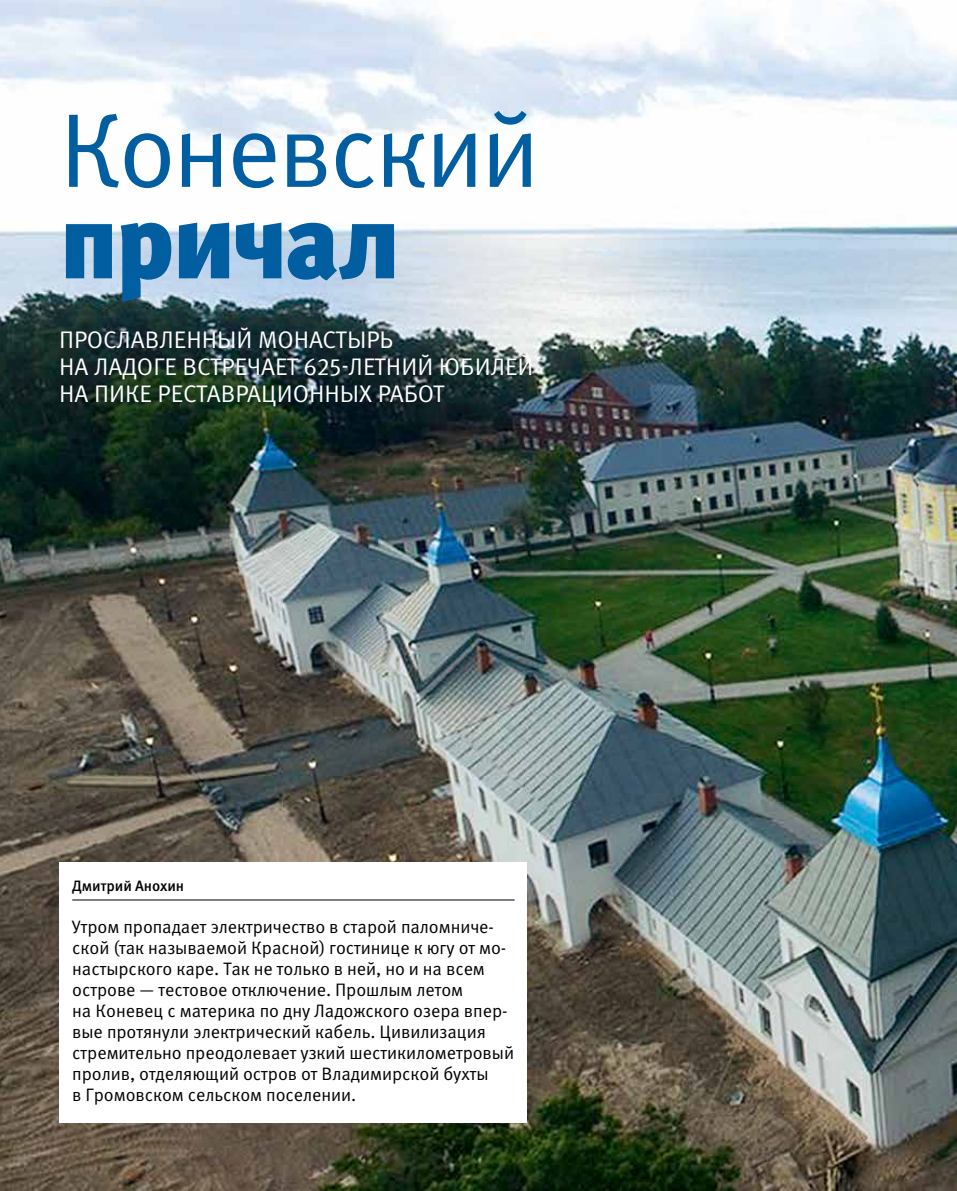
<style>
.page{position:relative;width:957px;height:1191px;background:#fff}
.page>*{position:absolute;margin:0;border:0;box-sizing:border-box;transform-origin:0 0}
.t1{font:105px "Meta Pro";letter-spacing:-.03em;color:#005ea1}
.t2{font:900 105px "Meta Pro";letter-spacing:-.025em;color:#005ea1}
.t3{font:24px/27px "Meta Pro";color:#fff}
.t4{font:18px/21px "Meta Pro";letter-spacing:-.005em;color:#000}
.t5{font:500 15px "Meta Pro";letter-spacing:-.005em;color:#000}
</style>
<div class="page">
<img style="left:0;top:0;width:957px;height:1191px">
<div style="left:60px;top:862px;width:467px;height:260px;background:#fff"></div>
<hr style="left:72px;top:899px;width:442px;height:1px;background:#000">
<h1 class="t1" style="left:59px;top:84px;width:482px">Коневский</h1>
<h1 class="t2" style="left:59px;top:175px;width:343px">причал</h1>
<h2 class="t3" style="left:59px;top:327px;width:476px">ПРОСЛАВЛЕННЫЙ МОНАСТЫРЬ<br>НА ЛАДОГЕ ВСТРЕЧАЕТ 625-ЛЕТНИЙ ЮБИЛЕЙ<br>НА ПИКЕ РЕСТАВРАЦИОННЫХ РАБОТ</h2>
<p class="t5" style="left:72px;top:876px;width:113px">Дмитрий Анохин</p>
<p class="t4" style="left:72px;top:917px;width:443px">Утром пропадает электричество в старой паломниче&shy;ской (так называемой Красной) гостинице к югу от мо&shy;настырского каре. Так не только в ней, но и на всем острове — тестовое отключение. Прошлым летом<br>на Коневец с материка по дну Ладожского озера впер&shy;вые протянули электрический кабель. Цивилизация стремительно преодолевает узкий шестикилометровый пролив, отделяющий остров от Владимирской бухты<br>в Громовском сельском поселении.</p>
</div>
